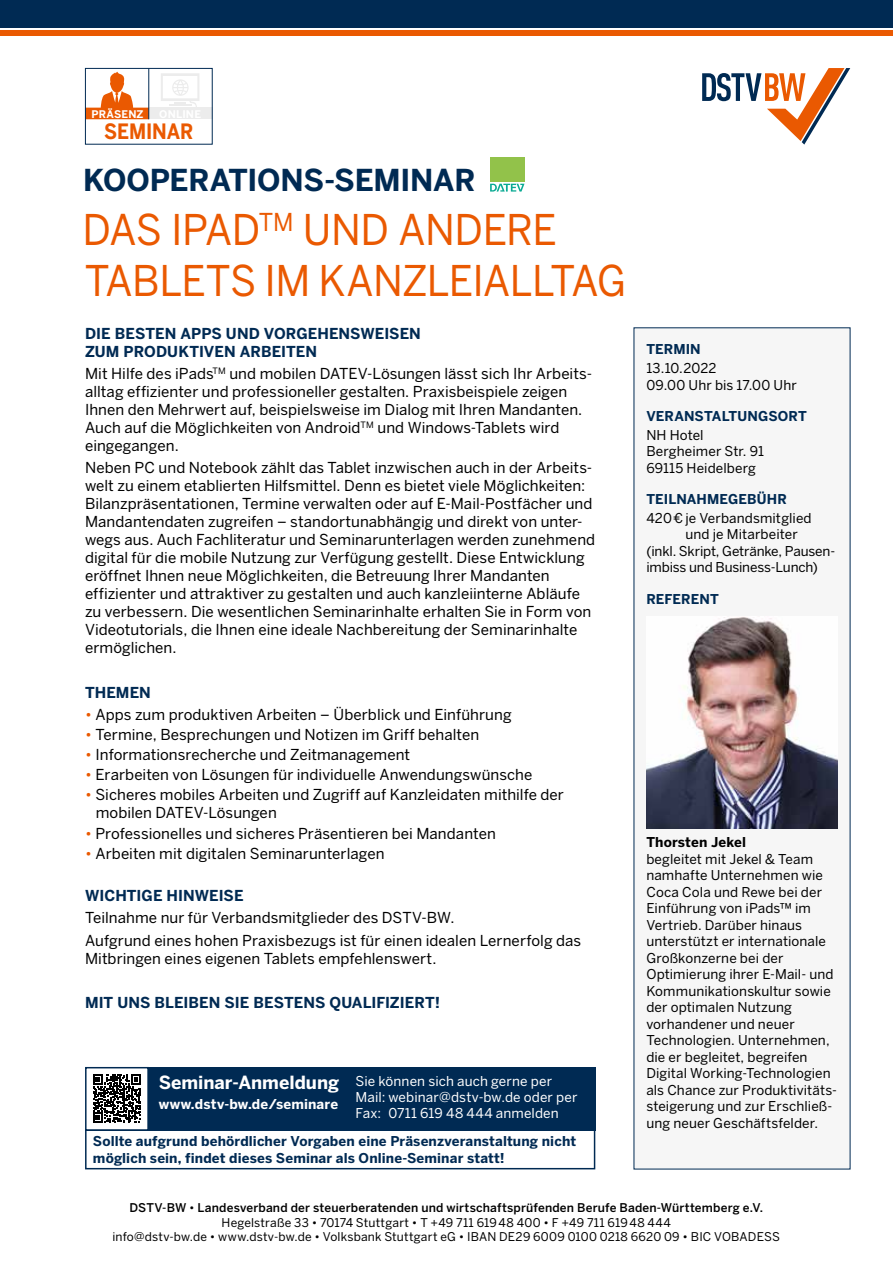
<style>
.page{position:relative;width:893px;height:1263px;background:#fff}
.page>*{position:absolute;margin:0;border:0;box-sizing:border-box;transform-origin:0 0}
.t1{font:42px/50.4px "Benton Sans";letter-spacing:-.015em;color:#ea5901;scale:.95 1}
.t2{font:700 30px "Benton Sans";letter-spacing:-.01em;color:#002a53}
.t3{font:700 21px "Benton Sans";letter-spacing:-.005em;color:#ea5901;scale:.9 1}
.t4{font:700 18px "Benton Sans";color:#fff}
.t5{font:15px/18px "Benton Sans";letter-spacing:.005em;color:#000}
.t6{font:700 15px/18px "Benton Sans";color:#002a53}
.t7{font:13.5px/16.5px "Benton Sans";letter-spacing:.01em;color:#000}
.t8{font:700 13.5px/16.5px "Benton Sans";letter-spacing:.01em;color:#002a53}
.t9{font:13.5px/16.2px "Benton Sans";letter-spacing:.01em;color:#fff}
.t10{font:13.5px "Benton Sans";letter-spacing:-.01em;color:#000}
.t11{font:700 13.5px "Benton Sans";letter-spacing:.01em;color:#fff}
.t12{font:700 13.5px "Benton Sans";letter-spacing:.01em;color:#000}
.t13{font:12px/14.4px "Benton Sans";letter-spacing:.015em;color:#000;text-align:center}
.t14{font:700 10.5px "Benton Sans";letter-spacing:.015em;color:#fff}
.s1{color:#ea5901}
.s2{font-weight:500}
</style>
<div class="page">
<div style="left:0;top:0;width:893px;height:28px;background:#002a53"></div>
<div style="left:0;top:31px;width:893px;height:5px;background:#ea5901"></div>
<svg style="left:702px;top:68px;width:148px;height:77px"></svg>
<svg style="left:87px;top:72px;width:61px;height:47px"></svg>
<div style="left:149px;top:108px;width:64px;height:11px;background:#ececec"></div>
<hr style="left:148px;top:68px;width:1px;height:51px;background:#002a53">
<svg style="left:161px;top:73px;width:38px;height:34px"></svg>
<div style="left:85px;top:68px;width:128px;height:77px;border:1px solid #002a53"></div>
<div style="left:634px;top:327px;width:216px;height:842px;background:#f6f6f6"></div>
<img style="left:646px;top:617px;width:192px;height:211px">
<svg style="left:490px;top:184px;width:34px;height:8px"></svg>
<div style="left:490px;top:158px;width:34px;height:24px;background:#92c24a"></div>
<div style="left:85px;top:1067px;width:510px;height:64px;background:#002a53"></div>
<div style="left:85px;top:1129px;width:510px;height:40px;border:2px solid #002a53"></div>
<div style="left:86px;top:1068px;width:62px;height:62px;background:#fff"></div>
<svg style="left:93px;top:1075px;width:48px;height:48px"></svg>
<div style="left:85px;top:1067px;width:64px;height:64px;border:2px solid #002a53"></div>
<p class="t14" style="left:92px;top:108px;width:53px">PRÄSENZ</p>
<h3 class="t3" style="left:104px;top:119px;width:101px">SEMINAR</h3>
<h2 class="t2" style="left:83px;top:162px;width:394px">KOOPERATIONS-SEMINAR</h2>
<h1 class="t1" style="left:83px;top:204px;width:574px">DAS IPAD<sup>TM</sup> UND ANDERE<br>TABLETS IM KANZLEIALLTAG</h1>
<p class="t6" style="left:85px;top:324px;width:337px">DIE BESTEN APPS UND VORGEHENSWEISEN<br>ZUM PRODUKTIVEN ARBEITEN</p>
<p class="t5" style="left:85px;top:364px;width:507px">Mit Hilfe des iPads<sup>TM</sup> und mobilen DATEV-Lösungen lässt sich Ihr Arbeits&shy;alltag effizienter und professioneller gestalten. Praxisbeispiele zeigen Ihnen den Mehrwert auf, beispielsweise im Dialog mit Ihren Mandanten.<br>Auch auf die Möglichkeiten von Android<sup>TM</sup> und Windows-Tablets wird eingegangen.</p>
<p class="t5" style="left:85px;top:458px;width:512px">Neben PC und Notebook zählt das Tablet inzwischen auch in der Arbeits&shy;welt zu einem etablierten Hilfsmittel. Denn es bietet viele Möglichkeiten:<br>Bilanzpräsentationen, Termine verwalten oder auf E-Mail-Postfächer und Mandantendaten zugreifen – standortunabhängig und direkt von unter&shy;wegs aus. Auch Fachliteratur und Seminarunterlagen werden zunehmend digital für die mobile Nutzung zur Verfügung gestellt. Diese Entwicklung eröffnet Ihnen neue Möglichkeiten, die Betreuung Ihrer Mandanten effizienter und attraktiver zu gestalten und auch kanzleiinterne Abläufe zu verbessern. Die wesentlichen Seminarinhalte erhalten Sie in Form von Videotutorials, die Ihnen eine ideale Nachbereitung der Seminarinhalte ermöglichen.</p>
<p class="t6" style="left:85px;top:683px;width:67px">THEMEN</p>
<p class="t5" style="left:85px;top:705px;width:428px"><span class="s1">•</span> Apps zum produktiven Arbeiten – Überblick und Einführung</p>
<p class="t5" style="left:85px;top:725px;width:396px"><span class="s1">•</span> Termine, Besprechungen und Notizen im Griff behalten</p>
<p class="t5" style="left:85px;top:745px;width:327px"><span class="s1">•</span> Informationsrecherche und Zeitmanagement</p>
<p class="t5" style="left:85px;top:766px;width:449px"><span class="s1">•</span> Erarbeiten von Lösungen für individuelle Anwendungswünsche</p>
<p class="t5" style="left:96px;top:786px;width:470px;text-indent:-11px"><span class="s1">•</span> Sicheres mobiles Arbeiten und Zugriff auf Kanzleidaten mithilfe der mobilen DATEV-Lösungen</p>
<p class="t5" style="left:85px;top:824px;width:412px"><span class="s1">•</span> Professionelles und sicheres Präsentieren bei Mandanten</p>
<p class="t5" style="left:85px;top:844px;width:301px"><span class="s1">•</span> Arbeiten mit digitalen Seminarunterlagen</p>
<p class="t6" style="left:85px;top:886px;width:160px">WICHTIGE HINWEISE</p>
<p class="t5" style="left:85px;top:906px;width:498px;line-height:22.2px">Teilnahme nur für Verbandsmitglieder des DSTV-BW.<br>Aufgrund eines hohen Praxisbezugs ist für einen idealen Lernerfolg das</p>
<p class="t5" style="left:85px;top:949px;width:353px">Mitbringen eines eigenen Tablets empfehlenswert.</p>
<p class="t6" style="left:85px;top:993px;width:357px">MIT UNS BLEIBEN SIE BESTENS QUALIFIZIERT!</p>
<p class="t4" style="left:159px;top:1072px;width:182px">Seminar-Anmeldung</p>
<p class="t11" style="left:159px;top:1096px;width:181px">www.dstv-bw.de/seminare</p>
<p class="t9" style="left:355px;top:1073px;width:223px">Sie können sich auch gerne per<br>Mail: webinar@dstv-bw.de oder per<br>Fax: 0711 619 48 444 anmelden</p>
<p class="t8" style="left:93px;top:1133px;width:485px">Sollte aufgrund behördlicher Vorgaben eine Präsenzveranstaltung nicht möglich sein, findet dieses Seminar als Online-Seminar statt!</p>
<p class="t8" style="left:646px;top:341px;width:56px">TERMIN</p>
<p class="t7" style="left:646px;top:360px;width:152px">13.10.2022<br>09.00 Uhr bis 17.00 Uhr</p>
<p class="t8" style="left:646px;top:408px;width:162px">VERANSTALTUNGSORT</p>
<p class="t7" style="left:646px;top:426px;width:119px">NH Hotel<br>Bergheimer Str. 91<br>69115 Heidelberg</p>
<p class="t8" style="left:646px;top:491px;width:142px">TEILNAHMEGEBÜHR</p>
<p class="t7" style="left:646px;top:509px;width:167px">420€ je Verbandsmitglied</p>
<p class="t7" style="left:685px;top:526px;width:114px">und je Mitarbeiter</p>
<p class="t10" style="left:646px;top:543px;width:190px">(inkl. Skript, Getränke, Pausen-</p>
<p class="t10" style="left:646px;top:559px;width:173px">imbiss und Business-Lunch)</p>
<p class="t8" style="left:646px;top:590px;width:74px">REFERENT</p>
<p class="t12" style="left:646px;top:834px;width:101px">Thorsten Jekel</p>
<p class="t7" style="left:646px;top:850px;width:191px">begleitet mit Jekel &amp; Team namhafte Unternehmen wie<br>Coca Cola und Rewe bei der<br>Einführung von iPads™ im<br>Vertrieb. Darüber hinaus unterstützt er internationale<br>Großkonzerne bei der<br>Optimierung ihrer E-Mail- und<br>Kommunikationskultur sowie der optimalen Nutzung vorhandener und neuer<br>Technologien. Unternehmen, die er begleitet, begreifen<br>Digital Working-Technologien als Chance zur Produktivitäts&shy;steigerung und zur Erschließ&shy;ung neuer Geschäftsfelder.</p>
<p class="t13" style="left:112px;top:1200px;width:669px"><span class="s2">DSTV-BW</span> • <span class="s2">Landesverband der steuerberatenden und wirtschaftsprüfenden Berufe Baden-Württemberg e.V.<br></span>Hegelstraße 33 • 70174 Stuttgart • T +49 711 61948 400 • F +49 711 61948 444<br>info@dstv-bw.de • www.dstv-bw.de • Volksbank Stuttgart eG • IBAN DE29 6009 0100 0218 6620 09 • BIC VOBADESS</p>
</div>
